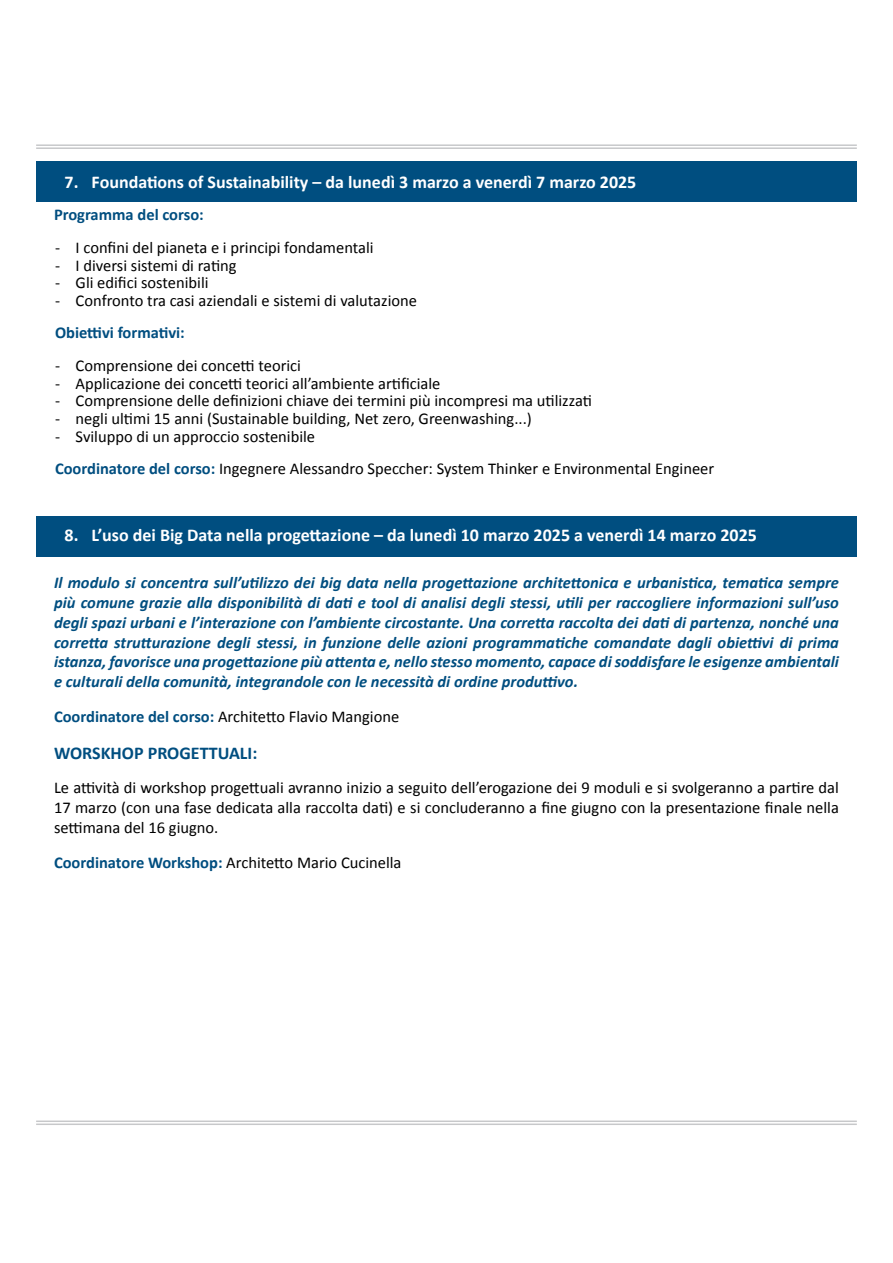
<style>
.page{position:relative;width:893px;height:1263px;background:#fff}
.page>*{position:absolute;margin:0;border:0;box-sizing:border-box;transform-origin:0 0}
.t1{font:700 18px "Calibri";color:#fff}
.t2{font:700 18px "Calibri";color:#004e80}
.t3{font:16.5px/19.8px "Calibri";color:#000;text-align:justify}
.t4{font:italic 700 16.5px/19.8px "Calibri";color:#004e80;text-align:justify}
.t5{font:700 16.5px "Calibri";color:#004e80}
.s1{font-weight:700;color:#004e80}
</style>
<div class="page">
<hr style="left:36px;top:144px;width:821px;height:2px;background:#c7c8ca">
<hr style="left:36px;top:147px;width:821px;height:2px;background:#c7c8ca">
<hr style="left:36px;top:1120px;width:821px;height:2px;background:#c7c8ca">
<hr style="left:36px;top:1123px;width:821px;height:2px;background:#c7c8ca">
<div style="left:36px;top:517px;width:821px;height:40px;background:#004e80"></div>
<div style="left:36px;top:162px;width:821px;height:40px;background:#004e80"></div>
<p class="t1" style="left:65px;top:171px;width:573px">7. Foundations of Sustainability – da lunedì 3 marzo a venerdì 7 marzo 2025</p>
<p class="t5" style="left:54px;top:204px;width:151px">Programma del corso:</p>
<p class="t3" style="left:55px;top:237px;width:320px">- I confini del pianeta e i principi fondamentali</p>
<p class="t3" style="left:55px;top:255px;width:183px">- I diversi sistemi di rating</p>
<p class="t3" style="left:55px;top:273px;width:155px">- Gli edifici sostenibili</p>
<p class="t3" style="left:55px;top:291px;width:363px">- Confronto tra casi aziendali e sistemi di valutazione</p>
<p class="t5" style="left:55px;top:322px;width:131px">Obiettivi formativi:</p>
<p class="t3" style="left:55px;top:355px;width:247px">- Comprensione dei concetti teorici</p>
<p class="t3" style="left:55px;top:373px;width:387px">- Applicazione dei concetti teorici all’ambiente artificiale</p>
<p class="t3" style="left:55px;top:391px;width:538px">- Comprensione delle definizioni chiave dei termini più incompresi ma utilizzati</p>
<p class="t3" style="left:55px;top:409px;width:478px">- negli ultimi 15 anni (Sustainable building, Net zero, Greenwashing...)</p>
<p class="t3" style="left:55px;top:427px;width:262px">- Sviluppo di un approccio sostenibile</p>
<p class="t3" style="left:55px;top:459px;width:661px"><span class="s1">Coordinatore del corso:</span> Ingegnere Alessandro Speccher: System Thinker e Environmental Engineer</p>
<p class="t1" style="left:65px;top:524px;width:694px">8. L’uso dei Big Data nella progettazione – da lunedì 10 marzo 2025 a venerdì 14 marzo 2025</p>
<p class="t4" style="left:54px;top:573px;width:786px">Il modulo si concentra sull’utilizzo dei big data nella progettazione architettonica e urbanistica, tematica sempre più comune grazie alla disponibilità di dati e tool di analisi degli stessi, utili per raccogliere informazioni sull’uso degli spazi urbani e l’interazione con l’ambiente circostante. Una corretta raccolta dei dati di partenza, nonché una corretta strutturazione degli stessi, in funzione delle azioni programmatiche comandate dagli obiettivi di prima istanza, favorisce una progettazione più attenta e, nello stesso momento, capace di soddisfare le esigenze ambientali e culturali della comunità, integrandole con le necessità di ordine produttivo.</p>
<p class="t3" style="left:54px;top:707px;width:347px"><span class="s1">Coordinatore del corso:</span> Architetto Flavio Mangione</p>
<p class="t2" style="left:54px;top:741px;width:205px">WORSKHOP PROGETTUALI:</p>
<p class="t3" style="left:54px;top:778px;width:786px">Le attività di workshop progettuali avranno inizio a seguito dell’erogazione dei 9 moduli e si svolgeranno a partire dal 17 marzo (con una fase dedicata alla raccolta dati) e si concluderanno a fine giugno con la presentazione finale nella settimana del 16 giugno.</p>
<p class="t3" style="left:54px;top:852px;width:349px"><span class="s1">Coordinatore Workshop:</span> Architetto Mario Cucinella</p>
</div>
